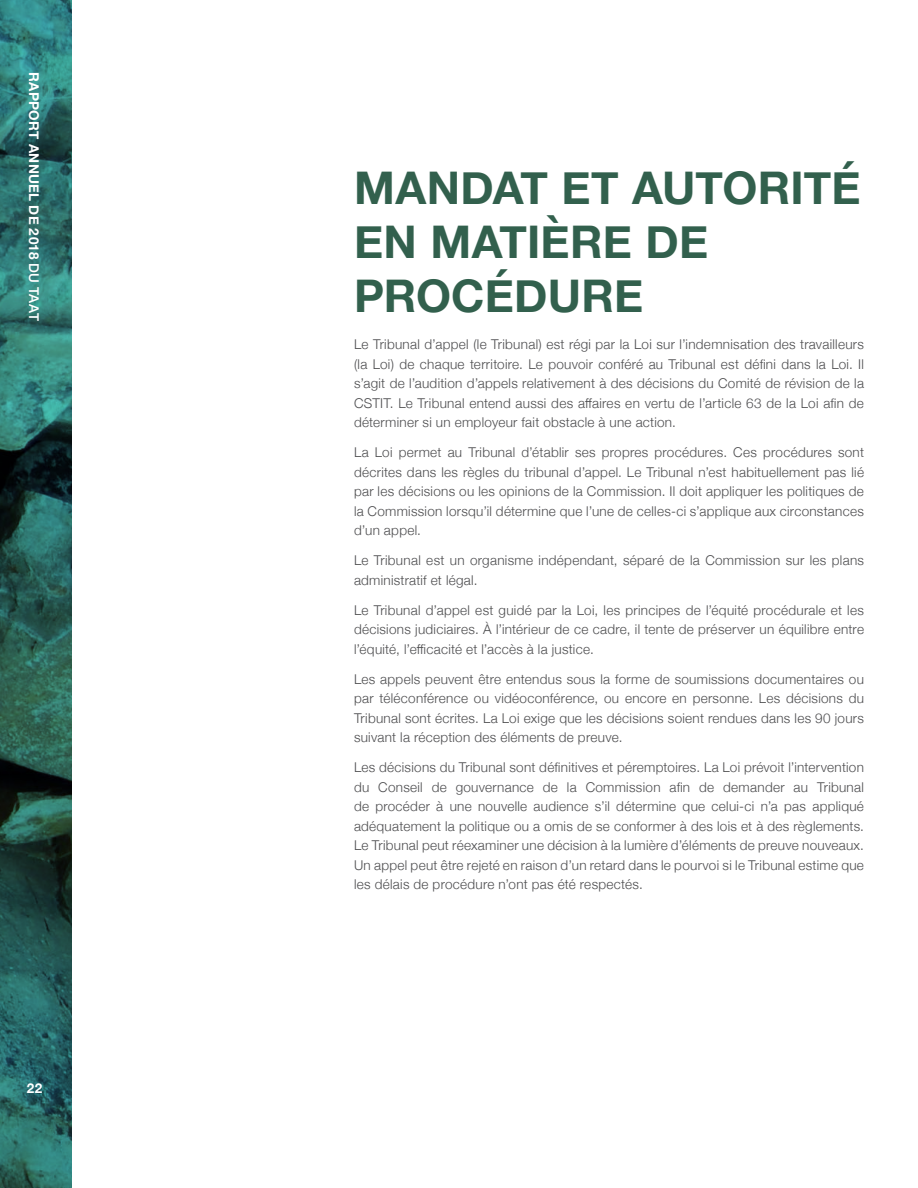
<style>
.page{position:relative;width:918px;height:1188px;background:#fff}
.page>*{position:absolute;margin:0;border:0;box-sizing:border-box;transform-origin:0 0}
.t1{font:700 45px/54px "Helvetica Neue";letter-spacing:.005em;color:#32604d}
.t2{font:300 13.5px/19.5px "Helvetica Neue";letter-spacing:.02em;color:#4d4d4f;text-align:justify}
.t3{font:700 13.5px "Helvetica Neue";letter-spacing:.025em;color:#fff}
.s1{font-weight:500}
</style>
<div class="page">
<svg style="left:0;top:0;width:72px;height:1188px;background:#28625d"></svg>
<p class="t3" style="left:45px;top:72px;width:250px;rotate:90deg">RAPPORT ANNUEL DE 2018 <span class="s1">DU TAAT</span></p>
<p class="t3" style="left:27px;top:1078px;width:17px">22</p>
<h1 class="t1" style="left:354px;top:162px;width:508px">MANDAT ET AUTORITÉ<br>EN MATIÈRE DE<br>PROCÉDURE</h1>
<p class="t2" style="left:354px;top:334px;width:512px">Le Tribunal d’appel (le Tribunal) est régi par la Loi sur l’indemnisation des travailleurs (la Loi) de chaque territoire. Le pouvoir conféré au Tribunal est défini dans la Loi. Il s’agit de l’audition d’appels relativement à des décisions du Comité de révision de la CSTIT. Le Tribunal entend aussi des affaires en vertu de l’article 63 de la Loi afin de déterminer si un employeur fait obstacle à une action.</p>
<p class="t2" style="left:354px;top:442px;width:512px">La Loi permet au Tribunal d’établir ses propres procédures. Ces procédures sont décrites dans les règles du tribunal d’appel. Le Tribunal n’est habituellement pas lié par les décisions ou les opinions de la Commission. Il doit appliquer les politiques de la Commission lorsqu’il détermine que l’une de celles-ci s’applique aux circonstances d’un appel.</p>
<p class="t2" style="left:354px;top:550px;width:512px">Le Tribunal est un organisme indépendant, séparé de la Commission sur les plans administratif et légal.</p>
<p class="t2" style="left:354px;top:599px;width:512px">Le Tribunal d’appel est guidé par la Loi, les principes de l’équité procédurale et les décisions judiciaires. À l’intérieur de ce cadre, il tente de préserver un équilibre entre l’équité, l’efficacité et l’accès à la justice.</p>
<p class="t2" style="left:354px;top:668px;width:512px">Les appels peuvent être entendus sous la forme de soumissions documentaires ou par téléconférence ou vidéoconférence, ou encore en personne. Les décisions du Tribunal sont écrites. La Loi exige que les décisions soient rendues dans les 90 jours suivant la réception des éléments de preuve.</p>
<p class="t2" style="left:354px;top:757px;width:512px">Les décisions du Tribunal sont définitives et péremptoires. La Loi prévoit l’intervention du Conseil de gouvernance de la Commission afin de demander au Tribunal de procéder à une nouvelle audience s’il détermine que celui-ci n’a pas appliqué adéquatement la politique ou a omis de se conformer à des lois et à des règlements.<br>Le Tribunal peut réexaminer une décision à la lumière d’éléments de preuve nouveaux.<br>Un appel peut être rejeté en raison d’un retard dans le pourvoi si le Tribunal estime que les délais de procédure n’ont pas été respectés.</p>
</div>
